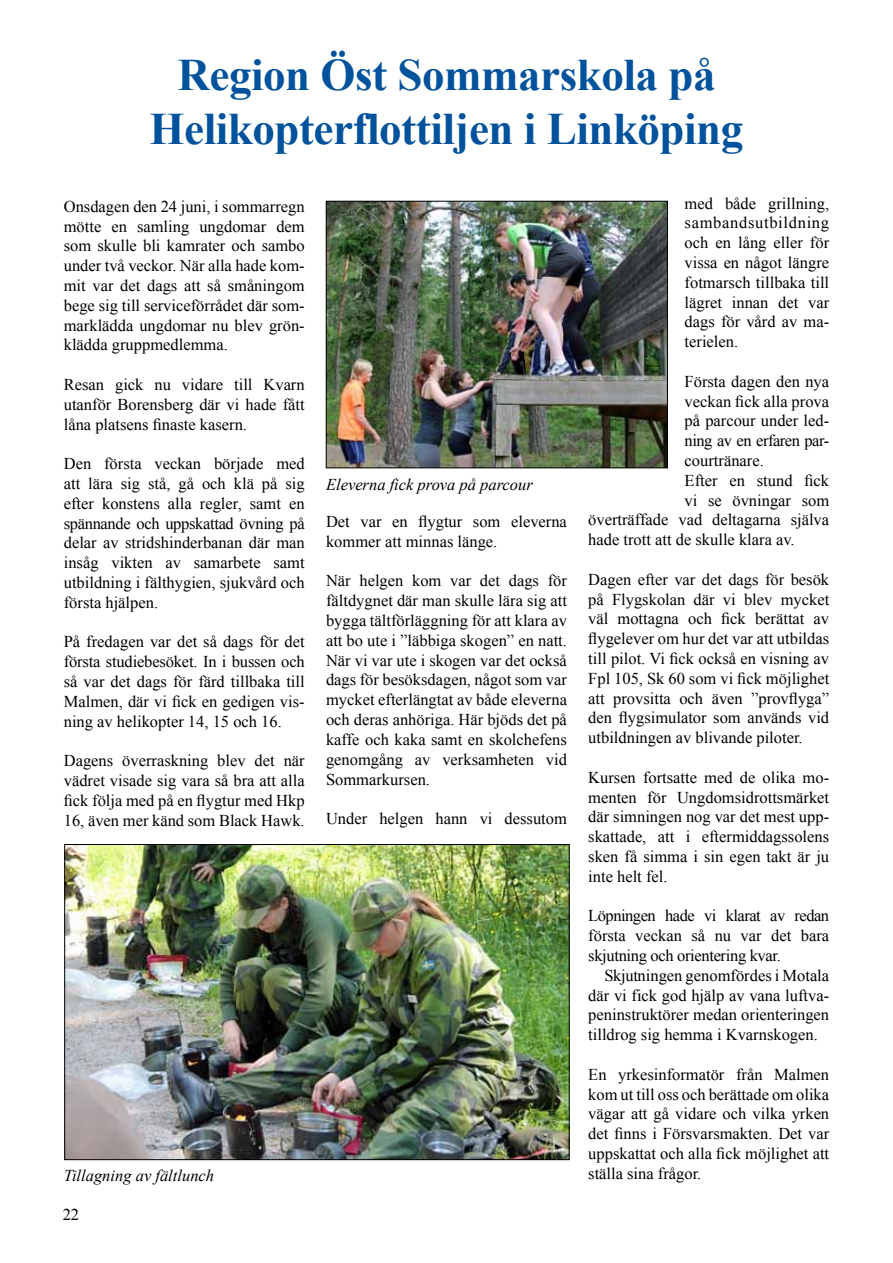
<style>
.page{position:relative;width:893px;height:1263px;background:#fff}
.page>*{position:absolute;margin:0;border:0;box-sizing:border-box;transform-origin:0 0}
.t1{font:700 45px/54px "Times New Roman";letter-spacing:-.01em;color:#00529c;text-align:center}
.t2{font:16.5px/19.8px "Times New Roman";color:#000;text-align:justify}
.t3{font:italic 16.5px "Times New Roman";color:#000}
.t4{font:16.5px "Times New Roman";letter-spacing:-.03em;color:#000}
</style>
<div class="page">
<img style="left:328px;top:203px;width:338px;height:263px">
<div style="left:326px;top:201px;width:342px;height:267px;border:1px solid #000"></div>
<img style="left:66px;top:846px;width:501px;height:312px">
<div style="left:64px;top:844px;width:505px;height:316px;border:1px solid #000"></div>
<h1 class="t1" style="left:150px;top:47px;width:595px">Region Öst Sommarskola på<br>Helikopterflottiljen i Linköping</h1>
<p class="t2" style="left:64px;top:196px;width:242px">Onsdagen den 24 juni, i sommarregn mötte en samling ungdomar dem som skulle bli kamrater och sambo under två veckor. När alla hade kom&shy;mit var det dags att så småningom bege sig till serviceförrådet där som&shy;marklädda ungdomar nu blev grön&shy;klädda gruppmedlemma.</p>
<p class="t2" style="left:64px;top:374px;width:242px">Resan gick nu vidare till Kvarn utanför Borensberg där vi hade fått låna platsens finaste kasern.</p>
<p class="t2" style="left:64px;top:453px;width:242px">Den första veckan började med att lära sig stå, gå och klä på sig efter konstens alla regler, samt en spännande och uppskattad övning på delar av stridshinderbanan där man insåg vikten av samarbete samt utbildning i fälthygien, sjukvård och första hjälpen.</p>
<p class="t2" style="left:64px;top:632px;width:242px">På fredagen var det så dags för det första studiebesöket. In i bussen och så var det dags för färd tillbaka till Malmen, där vi fick en gedigen vis&shy;ning av helikopter 14, 15 och 16.</p>
<p class="t2" style="left:64px;top:750px;width:242px">Dagens överraskning blev det när vädret visade sig vara så bra att alla fick följa med på en flygtur med Hkp 16, även mer känd som Black Hawk.</p>
<p class="t3" style="left:326px;top:473px;width:208px">Eleverna fick prova på parcour</p>
<p class="t2" style="left:326px;top:511px;width:242px">Det var en flygtur som eleverna kommer att minnas länge.</p>
<p class="t2" style="left:326px;top:571px;width:242px">När helgen kom var det dags för fältdygnet där man skulle lära sig att bygga tältförläggning för att klara av att bo ute i ”läbbiga skogen” en natt.<br>När vi var ute i skogen var det också dags för besöksdagen, något som var mycket efterlängtat av både eleverna och deras anhöriga. Här bjöds det på kaffe och kaka samt en skolchefens genomgång av verksamheten vid Sommarkursen.</p>
<p class="t2" style="left:326px;top:808px;width:242px">Under helgen hann vi dessutom</p>
<p class="t3" style="left:64px;top:1164px;width:152px">Tillagning av fältlunch</p>
<p class="t2" style="left:63px;top:1204px;width:18px">22</p>
<p class="t2" style="left:685px;top:193px;width:146px">med både grillning, sambandsutbildning och en lång eller för vissa en något längre fotmarsch tillbaka till lägret innan det var dags för vård av ma&shy;terielen.</p>
<p class="t2" style="left:685px;top:371px;width:146px">Första dagen den nya</p>
<p class="t2" style="left:685px;top:391px;width:146px">veckan fick alla prova</p>
<p class="t2" style="left:685px;top:411px;width:145px">på parcour under led-</p>
<p class="t4" style="left:685px;top:429px;width:145px">ning av en erfaren par-</p>
<p class="t2" style="left:685px;top:450px;width:81px">courtränare.</p>
<p class="t2" style="left:685px;top:470px;width:146px">Efter en stund fick</p>
<p class="t2" style="left:685px;top:490px;width:146px">vi se övningar som</p>
<p class="t2" style="left:588px;top:510px;width:242px">överträffade vad deltagarna själva</p>
<p class="t2" style="left:588px;top:529px;width:208px">hade trott att de skulle klara av.</p>
<p class="t2" style="left:588px;top:569px;width:242px">Dagen efter var det dags för besök på Flygskolan där vi blev mycket väl mottagna och fick berättat av flygelever om hur det var att utbildas till pilot. Vi fick också en visning av Fpl 105, Sk 60 som vi fick möjlighet att provsitta och även ”provflyga” den flygsimulator som används vid utbildningen av blivande piloter.</p>
<p class="t2" style="left:588px;top:767px;width:242px">Kursen fortsatte med de olika mo&shy;menten för Ungdomsidrottsmärket där simningen nog var det mest upp&shy;skattade, att i eftermiddagssolens sken få simma i sin egen takt är ju inte helt fel.</p>
<p class="t2" style="left:588px;top:906px;width:242px">Löpningen hade vi klarat av redan första veckan så nu var det bara skjutning och orientering kvar.</p>
<p class="t2" style="left:588px;top:965px;width:242px;text-indent:16px">Skjutningen genomfördes i Motala där vi fick god hjälp av vana luftva&shy;peninstruktörer medan orienteringen tilldrog sig hemma i Kvarnskogen.</p>
<p class="t2" style="left:588px;top:1064px;width:242px">En yrkesinformatör från Malmen kom ut till oss och berättade om olika vägar att gå vidare och vilka yrken det finns i Försvarsmakten. Det var uppskattat och alla fick möjlighet att ställa sina frågor.</p>
</div>
